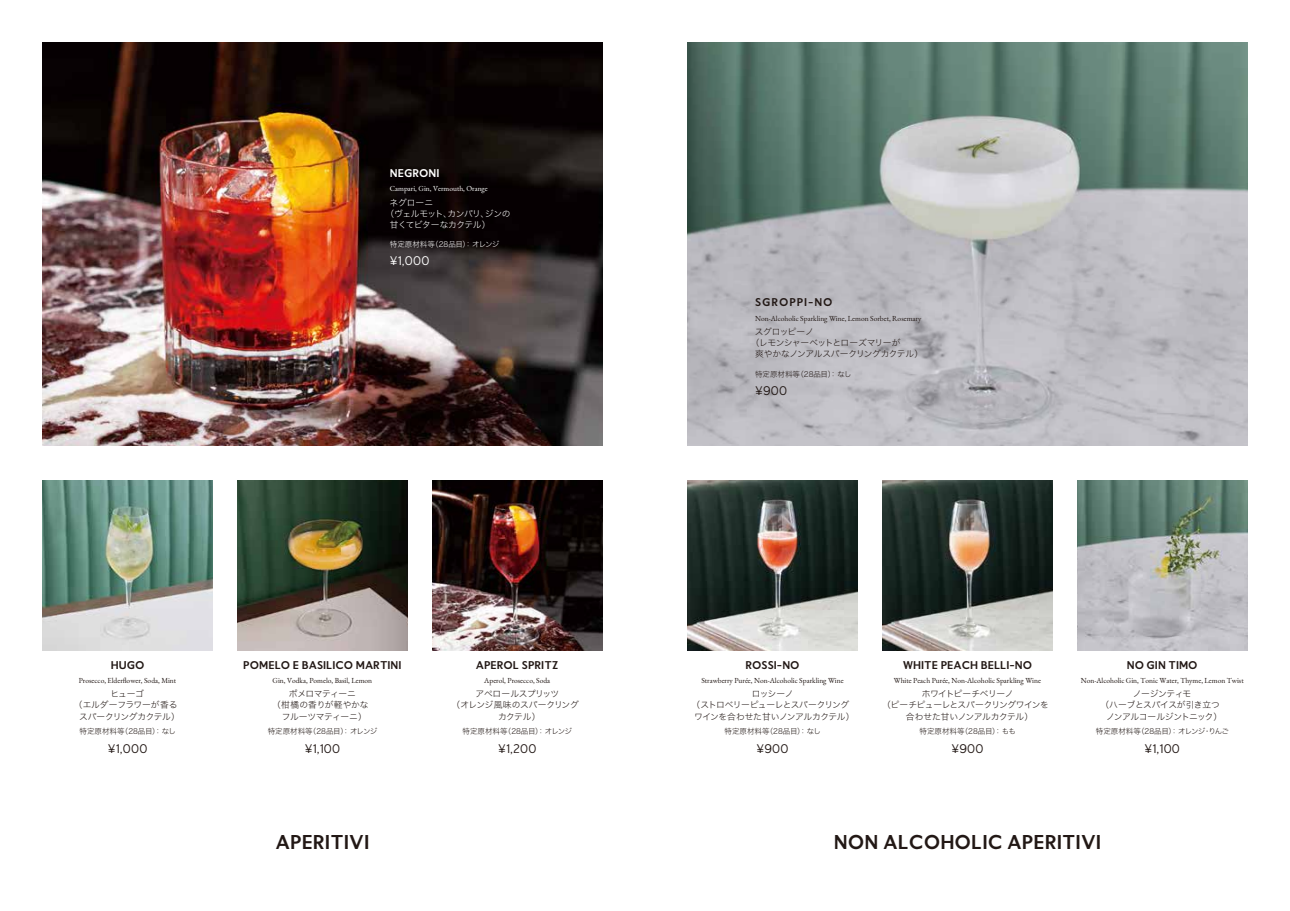
<style>
.page{position:relative;width:1290px;height:911px;background:#fff}
.page>*{position:absolute;margin:0;border:0;box-sizing:border-box;transform-origin:0 0}
.t1{font:700 20px "Lina Stores Beta V07";color:#221815}
.t2{font:300 12.5px "Lina Stores Beta V07";letter-spacing:.02em;color:#221815}
.t3{font:300 12.5px "Lina Stores Beta V07";color:#fff}
.t4{font:700 11.25px "Lina Stores Beta V07";color:#221815}
.t5{font:700 11.25px "Lina Stores Beta V07";letter-spacing:.08em;color:#221815}
.t6{font:700 11.25px "Lina Stores Beta V07";color:#fff}
.t7{font:8.75px/11.2px "Hiragino Sans W2";letter-spacing:-.035em;color:#221815}
.t8{font:8.75px "Hiragino Sans W2";letter-spacing:-.055em;color:#221815}
.t9{font:8.75px "Hiragino Sans W2";letter-spacing:-.035em;color:#fff}
.t10{font:8.75px "Hiragino Sans W2";letter-spacing:-.055em;color:#fff}
.t11{font:8.75px "Hiragino Sans W2";letter-spacing:.01em;color:#221815}
.t12{font:7.5px "EB Garamond";color:#221815}
.t13{font:7.5px "Hiragino Sans W2";color:#221815}
.t14{font:7.5px "EB Garamond";color:#fff}
.t15{font:7.5px "Hiragino Sans W2";color:#fff}
</style>
<div class="page">
<img style="left:43px;top:42px;width:559px;height:403px">
<img style="left:687px;top:42px;width:560px;height:403px">
<img style="left:237px;top:481px;width:170px;height:170px">
<img style="left:432px;top:481px;width:170px;height:170px">
<img style="left:43px;top:481px;width:170px;height:170px">
<img style="left:687px;top:481px;width:170px;height:170px">
<img style="left:1077px;top:481px;width:170px;height:170px">
<img style="left:882px;top:481px;width:170px;height:170px">
<h3 class="t6" style="left:390px;top:166px;width:51px">NEGRONI</h3>
<p class="t14" style="left:390px;top:184px;width:99px">Campari, Gin, Vermouth, Orange</p>
<p class="t9" style="left:390px;top:194px;width:45px">ネグローニ</p>
<p class="t10" style="left:385px;top:206px;width:126px">（ヴェルモット、カンパリ、ジンの</p>
<p class="t9" style="left:390px;top:217px;width:102px">甘くてビターなカクテル）</p>
<h2 class="t3" style="left:390px;top:254px;width:41px">¥1,000</h2>
<p class="t15" style="left:390px;top:238px;width:111px">特定原材料等（28品目）： オレンジ</p>
<h3 class="t5" style="left:755px;top:295px;width:79px">SGROPPI-NO</h3>
<p class="t12" style="left:755px;top:313px;width:168px">Non-Alcoholic Sparkling Wine, Lemon Sorbet, Rosemary</p>
<p class="t7" style="left:755px;top:325px;width:61px">スグロッピーノ</p>
<p class="t8" style="left:751px;top:335px;width:151px">（レモンシャーベットとローズマリーが</p>
<p class="t7" style="left:755px;top:348px;width:170px">爽やかなノンアルスパークリングカクテル）</p>
<p class="t13" style="left:755px;top:367px;width:98px">特定原材料等（28品目）： なし</p>
<h2 class="t2" style="left:755px;top:383px;width:34px">¥900</h2>
<h3 class="t4" style="left:111px;top:658px;width:35px">HUGO</h3>
<p class="t12" style="left:79px;top:675px;width:99px">Prosecco, Elderflower, Soda, Mint</p>
<p class="t7" style="left:110px;top:687px;width:35px">ヒューゴ</p>
<p class="t7" style="left:74px;top:698px;width:105px">（エルダーフラワーが香る</p>
<p class="t7" style="left:79px;top:710px;width:102px">スパークリングカクテル）</p>
<h2 class="t2" style="left:108px;top:741px;width:41px">¥1,000</h2>
<p class="t13" style="left:80px;top:724px;width:98px">特定原材料等（28品目）： なし</p>
<h3 class="t4" style="left:243px;top:658px;width:160px">POMELO E BASILICO MARTINI</h3>
<p class="t12" style="left:273px;top:675px;width:101px">Gin, Vodka, Pomelo, Basil, Lemon</p>
<p class="t7" style="left:289px;top:687px;width:69px">ポメロマティーニ</p>
<p class="t11" style="left:272px;top:697px;width:98px">（柑橘の香りが軽やかな</p>
<p class="t7" style="left:282px;top:710px;width:87px">フルーツマティーニ）</p>
<h2 class="t2" style="left:305px;top:741px;width:37px">¥1,100</h2>
<p class="t13" style="left:268px;top:724px;width:111px">特定原材料等（28品目）： オレンジ</p>
<h3 class="t4" style="left:476px;top:658px;width:85px">APEROL SPRITZ</h3>
<p class="t12" style="left:484px;top:675px;width:67px">Aperol, Prosecco, Soda</p>
<p class="t7" style="left:475px;top:687px;width:85px">アペロールスプリッツ</p>
<p class="t7" style="left:451px;top:698px;width:129px">（オレンジ風味のスパークリング</p>
<p class="t7" style="left:498px;top:710px;width:44px">カクテル）</p>
<h2 class="t2" style="left:498px;top:741px;width:40px">¥1,200</h2>
<p class="t13" style="left:463px;top:724px;width:111px">特定原材料等（28品目）： オレンジ</p>
<h3 class="t4" style="left:745px;top:658px;width:56px">ROSSI-NO</h3>
<p class="t12" style="left:701px;top:675px;width:144px">Strawberry Purée, Non-Alcoholic Sparkling Wine</p>
<p class="t7" style="left:691px;top:687px;width:164px;text-indent:60px">ロッシーノ<br>（ストロベリーピューレとスパークリングワインを合わせた甘いノンアルカクテル）</p>
<h2 class="t2" style="left:756px;top:741px;width:34px">¥900</h2>
<p class="t13" style="left:724px;top:724px;width:98px">特定原材料等（28品目）： なし</p>
<h3 class="t4" style="left:903px;top:658px;width:131px">WHITE PEACH BELLI-NO</h3>
<p class="t12" style="left:894px;top:675px;width:149px">White Peach Purée, Non-Alcoholic Sparkling Wine</p>
<p class="t7" style="left:922px;top:687px;width:93px">ホワイトピーチベリーノ</p>
<p class="t7" style="left:882px;top:698px;width:168px">（ピーチピューレとスパークリングワインを</p>
<p class="t7" style="left:906px;top:710px;width:129px">合わせた甘いノンアルカクテル）</p>
<h2 class="t2" style="left:951px;top:741px;width:34px">¥900</h2>
<p class="t13" style="left:919px;top:724px;width:98px">特定原材料等（28品目）： もも</p>
<h3 class="t4" style="left:1127px;top:658px;width:72px">NO GIN TIMO</h3>
<p class="t12" style="left:1081px;top:675px;width:164px">Non-Alcoholic Gin, Tonic Water, Thyme, Lemon Twist</p>
<p class="t7" style="left:1133px;top:687px;width:60px">ノージンティモ</p>
<p class="t7" style="left:1100px;top:698px;width:121px">（ハーブとスパイスが引き立つ</p>
<p class="t8" style="left:1106px;top:708px;width:117px">ノンアルコールジントニック）</p>
<h2 class="t2" style="left:1144px;top:741px;width:37px">¥1,100</h2>
<p class="t13" style="left:1096px;top:724px;width:135px">特定原材料等（28品目）： オレンジ・りんご</p>
<h1 class="t1" style="left:275px;top:830px;width:96px">APERITIVI</h1>
<h1 class="t1" style="left:834px;top:830px;width:269px">NON ALCOHOLIC APERITIVI</h1>
</div>
